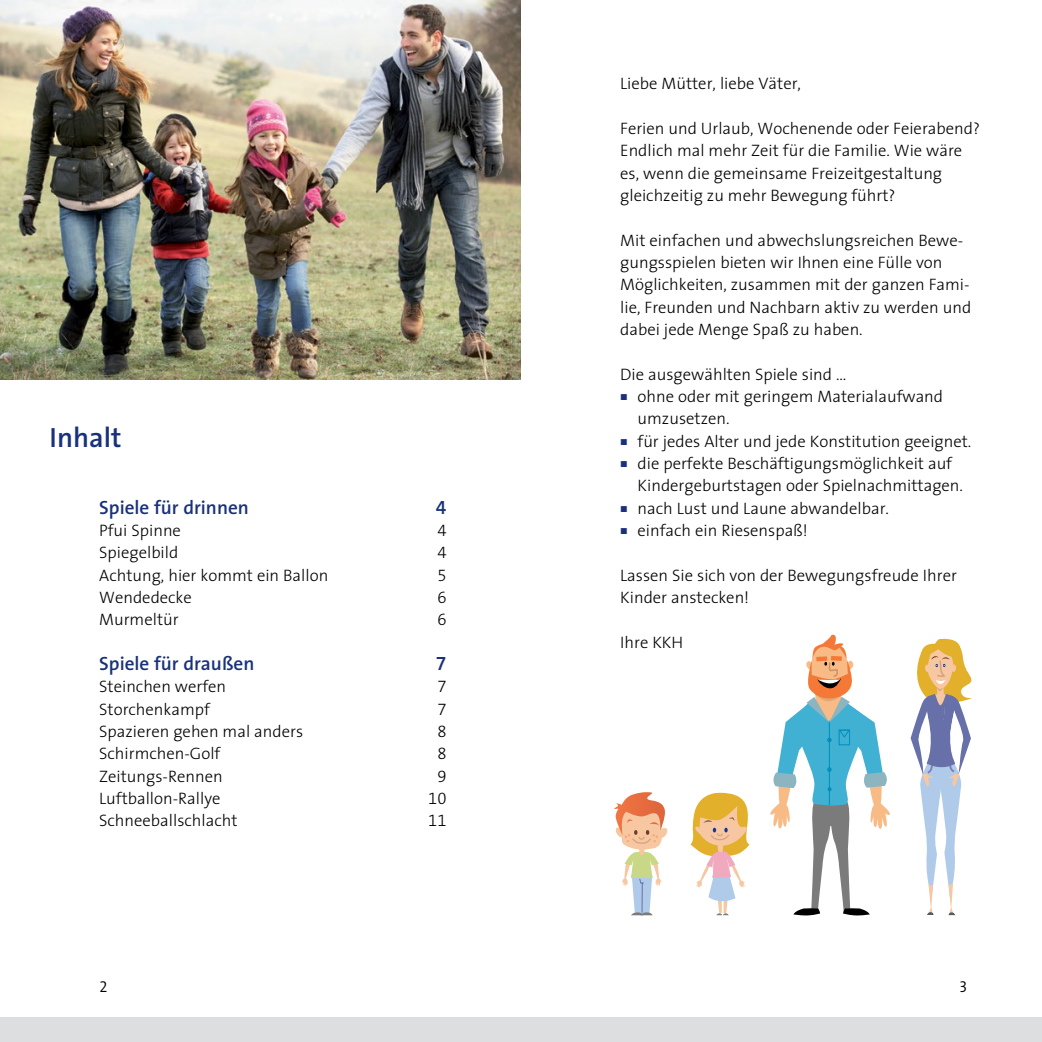
<style>
.page{position:relative;width:1042px;height:1042px;background:#fff}
.page>*{position:absolute;margin:0;border:0;box-sizing:border-box;transform-origin:0 0}
.t1{font:600 28px "The Sans";color:#19317b}
.t2{font:600 19.25px "The Sans";color:#19317b}
.t3{font:19.25px "The Sans Semi Bold Expert";color:#19317b}
.t4{font:300 16.62px/22.4px "The Sans";color:#000}
.t5{font:16.62px "The Sans Light Expert";color:#000}
.t6{font:15.75px "The Sans Semi Light Caps";color:#000}
.s1{font-family:"The Sans Light Expert";font-weight:400;font-size:8.75px;color:#19317b}
</style>
<div class="page">
<div style="left:0;top:1017px;width:1042px;height:25px;background:#dddedf"></div>
<img style="left:0;top:0;width:521px;height:379px">
<svg style="left:614px;top:792px;width:54px;height:123px"></svg>
<svg style="left:910px;top:638px;width:62px;height:278px"></svg>
<svg style="left:690px;top:634px;width:200px;height:282px"></svg>
<h1 class="t1" style="left:50px;top:414px;width:73px">Inhalt</h1>
<p class="t2" style="left:99px;top:491px;width:151px">Spiele für drinnen</p>
<p class="t3" style="left:436px;top:491px;width:12px">4</p>
<p class="t4" style="left:99px;top:518px;width:83px">Pfui Spinne</p>
<p class="t5" style="left:437px;top:516px;width:11px">4</p>
<p class="t4" style="left:99px;top:541px;width:81px">Spiegelbild</p>
<p class="t5" style="left:437px;top:539px;width:11px">4</p>
<p class="t4" style="left:99px;top:563px;width:231px">Achtung, hier kommt ein Ballon</p>
<p class="t5" style="left:437px;top:561px;width:11px">5</p>
<p class="t4" style="left:99px;top:585px;width:94px">Wendedecke</p>
<p class="t5" style="left:437px;top:583px;width:11px">6</p>
<p class="t4" style="left:99px;top:608px;width:81px">Murmeltür</p>
<p class="t5" style="left:437px;top:606px;width:11px">6</p>
<p class="t2" style="left:99px;top:647px;width:157px">Spiele für draußen</p>
<p class="t3" style="left:436px;top:647px;width:12px">7</p>
<p class="t4" style="left:99px;top:675px;width:128px">Steinchen werfen</p>
<p class="t5" style="left:437px;top:673px;width:11px">7</p>
<p class="t4" style="left:99px;top:697px;width:112px">Storchenkampf</p>
<p class="t5" style="left:437px;top:695px;width:11px">7</p>
<p class="t4" style="left:99px;top:719px;width:205px">Spazieren gehen mal anders</p>
<p class="t5" style="left:437px;top:717px;width:11px">8</p>
<p class="t4" style="left:99px;top:742px;width:123px">Schirmchen-Golf</p>
<p class="t5" style="left:437px;top:740px;width:11px">8</p>
<p class="t4" style="left:99px;top:764px;width:125px">Zeitungs-Rennen</p>
<p class="t5" style="left:437px;top:762px;width:11px">9</p>
<p class="t4" style="left:99px;top:786px;width:123px">Luftballon-Rallye</p>
<p class="t5" style="left:428px;top:784px;width:20px">10</p>
<p class="t4" style="left:99px;top:809px;width:140px">Schneeballschlacht</p>
<p class="t5" style="left:428px;top:807px;width:20px">11</p>
<p class="t4" style="left:620px;top:72px;width:182px">Liebe Mütter, liebe Väter,</p>
<p class="t4" style="left:620px;top:117px;width:361px">Ferien und Urlaub, Wochenende oder Feierabend?<br>Endlich mal mehr Zeit für die Familie. Wie wäre es, wenn die gemeinsame Freizeitgestaltung gleichzeitig zu mehr Bewegung führt?</p>
<p class="t4" style="left:620px;top:228px;width:353px">Mit einfachen und abwechslungsreichen Bewe&shy;gungsspielen bieten wir Ihnen eine Fülle von Möglichkeiten, zusammen mit der ganzen Fami&shy;lie, Freunden und Nachbarn aktiv zu werden und dabei jede Menge Spaß zu haben.</p>
<p class="t4" style="left:620px;top:362px;width:228px">Die ausgewählten Spiele sind …</p>
<p class="t4" style="left:620px;top:384px;width:324px"><span class="s1">ó</span> ohne oder mit geringem Materialaufwand</p>
<p class="t4" style="left:637px;top:407px;width:93px">umzusetzen.</p>
<p class="t4" style="left:620px;top:429px;width:353px"><span class="s1">ó</span> für jedes Alter und jede Konstitution geeignet.</p>
<p class="t4" style="left:620px;top:451px;width:333px"><span class="s1">ó</span> die perfekte Beschäftigungsmöglichkeit auf</p>
<p class="t4" style="left:637px;top:474px;width:327px">Kindergeburtstagen oder Spielnachmittagen.</p>
<p class="t4" style="left:620px;top:496px;width:270px"><span class="s1">ó</span> nach Lust und Laune abwandelbar.</p>
<p class="t4" style="left:620px;top:518px;width:189px"><span class="s1">ó</span> einfach ein Riesenspaß!</p>
<p class="t4" style="left:620px;top:563px;width:338px">Lassen Sie sich von der Bewegungsfreude Ihrer<br>Kinder anstecken!</p>
<p class="t4" style="left:620px;top:630px;width:64px">Ihre KKH</p>
<p class="t6" style="left:100px;top:973px;width:9px">2</p>
<p class="t6" style="left:959px;top:973px;width:10px">3</p>
</div>
